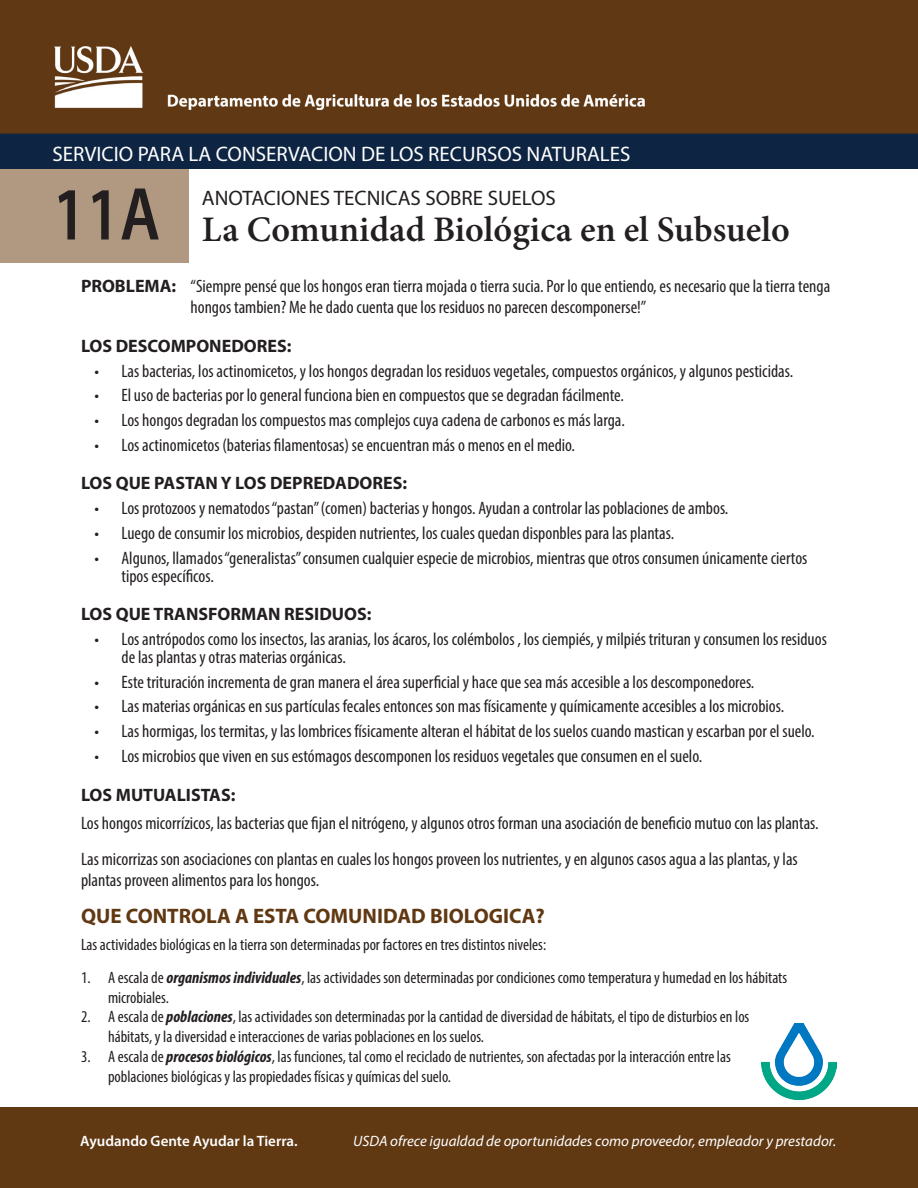
<style>
.page{position:relative;width:918px;height:1188px;background:#fff}
.page>*{position:absolute;margin:0;border:0;box-sizing:border-box;transform-origin:0 0}
.t1{font:600 75.6px "Myriad Pro";color:#231f20;scale:.83 1}
.Title_Header{font:600 36px "Minion Pro";color:#231f20}
.t2{font:21px "Myriad Pro";color:#fff}
.Header_1{font:700 21px "Myriad Pro";color:#603812}
.t3{font:21px "Myriad Pro";color:#231f20}
.Indented_Header{font:condensed 18px/21px "Myriad Pro";color:#231f20}
.Sub-Header{font:700 18px "Myriad Pro";color:#231f20}
.t4{font:condensed 16.5px/19.8px "Myriad Pro";color:#231f20}
.t5{font:italic 15px "Myriad Pro";color:#fff}
.t6{font:600 15px "Myriad Pro";color:#fff}
.s1{font-weight:700;font-stretch:normal}
.s2{font-weight:700;font-style:italic}
</style>
<div class="page">
<div style="left:0;top:1108px;width:918px;height:80px;background:#603812"></div>
<div style="left:0;top:168px;width:189px;height:95px;background:#b19880"></div>
<div style="left:0;top:134px;width:918px;height:35px;background:#0d2543"></div>
<img style="left:761px;top:1023px;width:76px;height:77px">
<div style="left:0;top:0;width:918px;height:134px;background:#603814"></div>
<p class="t2" style="left:52px;top:141px;width:580px">SERVICIO PARA LA CONSERVACION DE LOS RECURSOS NATURALES</p>
<p class="t1" style="left:53px;top:166px;width:131px">11A</p>
<p class="t3" style="left:202px;top:185px;width:355px">ANOTACIONES TECNICAS SOBRE SUELOS</p>
<p class="Title_Header" style="left:202px;top:205px;width:590px">La Comunidad Biológica en el Subsuelo</p>
<p class="Indented_Header" style="left:190px;top:276px;width:641px;text-indent:-110px"><span class="s1">PROBLEMA:</span> “Siempre pensé que los hongos eran tierra mojada o tierra sucia. Por lo que entiendo, es necesario que la tierra tenga hongos tambien? Me he dado cuenta que los residuos no parecen descomponerse!”</p>
<p class="Sub-Header" style="left:81px;top:334px;width:212px">LOS DESCOMPONEDORES:</p>
<p class="Indented_Header" style="left:94px;top:360px;width:700px">• Las bacterias, los actinomicetos, y los hongos degradan los residuos vegetales, compuestos orgánicos, y algunos pesticidas.</p>
<p class="Indented_Header" style="left:94px;top:385px;width:531px">• El uso de bacterias por lo general funciona bien en compuestos que se degradan fácilmente.</p>
<p class="Indented_Header" style="left:94px;top:409px;width:532px">• Los hongos degradan los compuestos mas complejos cuya cadena de carbonos es más larga.</p>
<p class="Indented_Header" style="left:94px;top:434px;width:482px">• Los actinomicetos (baterias filamentosas) se encuentran más o menos en el medio.</p>
<p class="Sub-Header" style="left:81px;top:472px;width:328px">LOS QUE PASTAN Y LOS DEPREDADORES:</p>
<p class="Indented_Header" style="left:94px;top:497px;width:635px">• Los protozoos y nematodos “pastan” (comen) bacterias y hongos. Ayudan a controlar las poblaciones de ambos.</p>
<p class="Indented_Header" style="left:94px;top:522px;width:581px">• Luego de consumir los microbios, despiden nutrientes, los cuales quedan disponbles para las plantas.</p>
<p class="Indented_Header" style="left:122px;top:548px;width:688px;line-height:18px;text-indent:-27px">• Algunos, llamados “generalistas” consumen cualquier especie de microbios, mientras que otros consumen únicamente ciertos tipos específicos.</p>
<p class="Sub-Header" style="left:81px;top:602px;width:292px">LOS QUE TRANSFORMAN RESIDUOS:</p>
<p class="Indented_Header" style="left:122px;top:630px;width:707px;line-height:18px;text-indent:-27px">• Los antrópodos como los insectos, las aranias, los ácaros, los colémbolos , los ciempiés, y milpiés trituran y consumen los residuos de las plantas y otras materias orgánicas.</p>
<p class="Indented_Header" style="left:94px;top:671px;width:661px">• Este trituración incrementa de gran manera el área superficial y hace que sea más accesible a los descomponedores.</p>
<p class="Indented_Header" style="left:94px;top:696px;width:691px">• Las materias orgánicas en sus partículas fecales entonces son mas físicamente y químicamente accesibles a los microbios.</p>
<p class="Indented_Header" style="left:94px;top:721px;width:722px">• Las hormigas, los termitas, y las lombrices físicamente alteran el hábitat de los suelos cuando mastican y escarban por el suelo.</p>
<p class="Indented_Header" style="left:94px;top:745px;width:609px">• Los microbios que viven en sus estómagos descomponen los residuos vegetales que consumen en el suelo.</p>
<p class="Sub-Header" style="left:81px;top:783px;width:156px">LOS MUTUALISTAS:</p>
<p class="Indented_Header" style="left:81px;top:812px;width:739px">Los hongos micorrízicos, las bacterias que fijan el nitrógeno, y algunos otros forman una asociación de beneficio mutuo con las plantas.</p>
<p class="Indented_Header" style="left:81px;top:848px;width:718px">Las micorrizas son asociaciones con plantas en cuales los hongos proveen los nutrientes, y en algunos casos agua a las plantas, y las plantas proveen alimentos para los hongos.</p>
<p class="Header_1" style="left:81px;top:902px;width:465px">QUE CONTROLA A ESTA COMUNIDAD BIOLOGICA?</p>
<p class="t4" style="left:81px;top:934px;width:467px">Las actividades biológicas en la tierra son determinadas por factores en tres distintos niveles:</p>
<p class="t4" style="left:108px;top:967px;width:681px;text-indent:-27px">1. A escala de <span class="s2">organismos individuales</span>, las actividades son determinadas por condiciones como temperatura y humedad en los hábitats microbiales.</p>
<p class="t4" style="left:108px;top:1007px;width:643px;text-indent:-27px">2. A escala de <span class="s2">poblaciones</span>, las actividades son determinadas por la cantidad de diversidad de hábitats, el tipo de disturbios en los hábitats, y la diversidad e interacciones de varias poblaciones en los suelos.</p>
<p class="t4" style="left:108px;top:1047px;width:624px;text-indent:-27px">3. A escala de <span class="s2">procesos biológicos</span>, las funciones, tal como el reciclado de nutrientes, son afectadas por la interacción entre las poblaciones biológicas y las propiedades físicas y químicas del suelo.</p>
<p class="t6" style="left:80px;top:1131px;width:219px">Ayudando Gente Ayudar la Tierra.</p>
<p class="t5" style="left:353px;top:1132px;width:484px">USDA ofrece igualdad de oportunidades como proveedor, empleador y prestador.</p>
</div>
